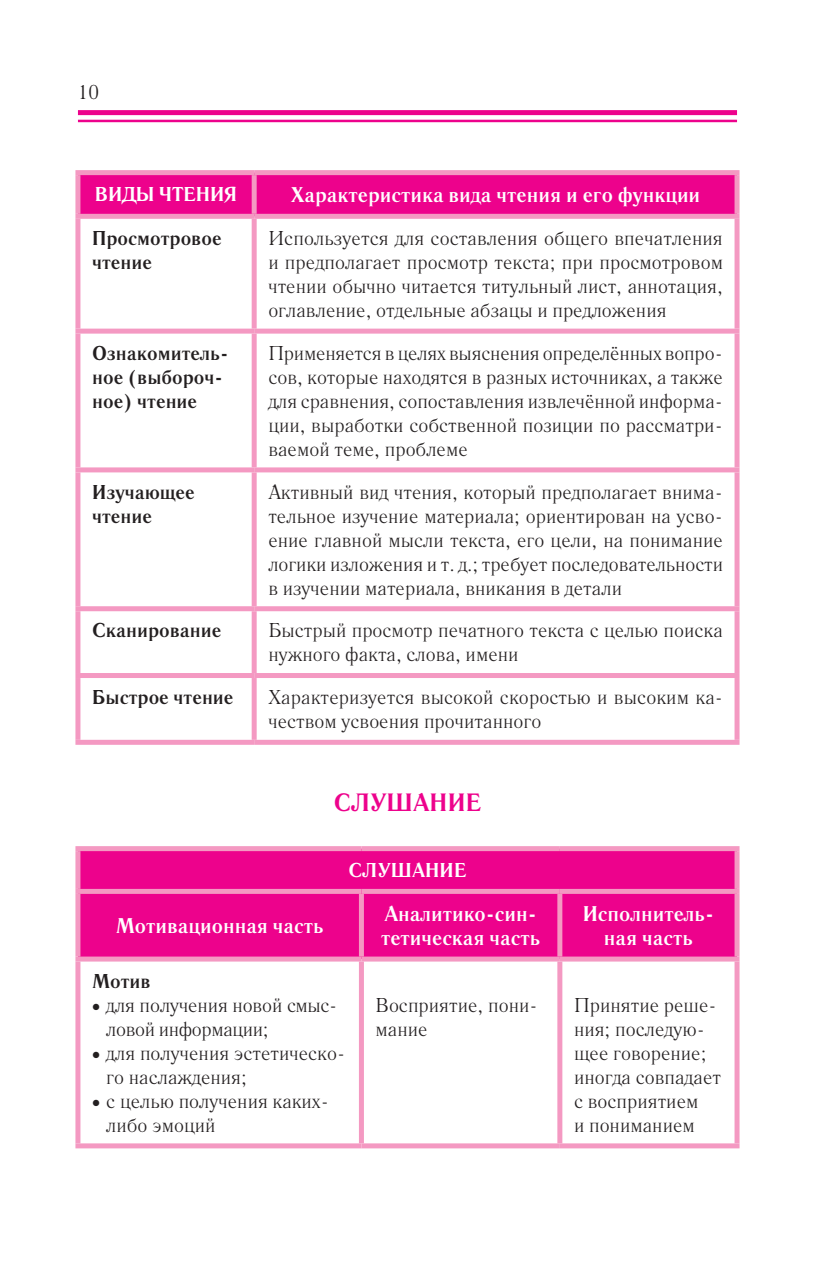
<style>
.page{position:relative;width:815px;height:1276px;background:#fff}
.page>*{position:absolute;margin:0;border:0;box-sizing:border-box;transform-origin:0 0}
.t1{font:700 25px "Literaturnaya";color:#ed028c}
.t2{font:700 21.25px/24px "Literaturnaya";color:#fff}
.t3{font:20px/24px "Literaturnaya";color:#231f20}
.t4{font:700 20px/24px "Literaturnaya";color:#231f20}
.t5{font:700 20px "Literaturnaya";color:#fff}
.t6{font:17.5px "Symbol";color:#231f20}
</style>
<div class="page">
<div style="left:78px;top:110px;width:659px;height:5px;background:#ed028c"></div>
<hr style="left:78px;top:120px;width:659px;height:2px;background:#ed028c">
<div style="left:80px;top:175px;width:655px;height:39px;background:#ed028c"></div>
<div style="left:75px;top:170px;width:179px;height:5px;background:#f499c2"></div>
<div style="left:75px;top:175px;width:5px;height:39px;background:#f499c2"></div>
<div style="left:254px;top:170px;width:486px;height:5px;background:#f499c2"></div>
<div style="left:252px;top:175px;width:5px;height:39px;background:#f499c2"></div>
<div style="left:735px;top:175px;width:5px;height:39px;background:#f499c2"></div>
<div style="left:75px;top:214px;width:179px;height:5px;background:#f499c2"></div>
<div style="left:75px;top:219px;width:5px;height:110px;background:#f499c2"></div>
<div style="left:254px;top:214px;width:486px;height:5px;background:#f499c2"></div>
<div style="left:252px;top:219px;width:5px;height:110px;background:#f499c2"></div>
<div style="left:735px;top:219px;width:5px;height:110px;background:#f499c2"></div>
<div style="left:75px;top:329px;width:179px;height:5px;background:#f499c2"></div>
<div style="left:75px;top:334px;width:5px;height:133px;background:#f499c2"></div>
<div style="left:254px;top:329px;width:486px;height:5px;background:#f499c2"></div>
<div style="left:252px;top:334px;width:5px;height:133px;background:#f499c2"></div>
<div style="left:735px;top:334px;width:5px;height:133px;background:#f499c2"></div>
<div style="left:75px;top:467px;width:179px;height:5px;background:#f499c2"></div>
<div style="left:75px;top:472px;width:5px;height:134px;background:#f499c2"></div>
<div style="left:254px;top:467px;width:486px;height:5px;background:#f499c2"></div>
<div style="left:252px;top:472px;width:5px;height:134px;background:#f499c2"></div>
<div style="left:735px;top:472px;width:5px;height:134px;background:#f499c2"></div>
<div style="left:75px;top:606px;width:179px;height:5px;background:#f499c2"></div>
<div style="left:75px;top:611px;width:5px;height:62px;background:#f499c2"></div>
<div style="left:254px;top:606px;width:486px;height:5px;background:#f499c2"></div>
<div style="left:252px;top:611px;width:5px;height:62px;background:#f499c2"></div>
<div style="left:735px;top:611px;width:5px;height:62px;background:#f499c2"></div>
<div style="left:75px;top:673px;width:179px;height:5px;background:#f499c2"></div>
<div style="left:75px;top:678px;width:5px;height:62px;background:#f499c2"></div>
<div style="left:254px;top:673px;width:486px;height:5px;background:#f499c2"></div>
<div style="left:252px;top:678px;width:5px;height:62px;background:#f499c2"></div>
<div style="left:735px;top:678px;width:5px;height:62px;background:#f499c2"></div>
<div style="left:75px;top:740px;width:179px;height:5px;background:#f499c2"></div>
<div style="left:254px;top:740px;width:486px;height:5px;background:#f499c2"></div>
<div style="left:80px;top:851px;width:655px;height:105px;background:#ed028c"></div>
<div style="left:75px;top:846px;width:286px;height:5px;background:#f499c2"></div>
<div style="left:75px;top:851px;width:5px;height:38px;background:#f499c2"></div>
<div style="left:361px;top:846px;width:199px;height:5px;background:#f499c2"></div>
<div style="left:560px;top:846px;width:180px;height:5px;background:#f499c2"></div>
<div style="left:735px;top:851px;width:5px;height:38px;background:#f499c2"></div>
<div style="left:75px;top:889px;width:286px;height:5px;background:#f499c2"></div>
<div style="left:75px;top:894px;width:5px;height:62px;background:#f499c2"></div>
<div style="left:361px;top:889px;width:199px;height:5px;background:#f499c2"></div>
<div style="left:359px;top:894px;width:5px;height:62px;background:#f499c2"></div>
<div style="left:560px;top:889px;width:180px;height:5px;background:#f499c2"></div>
<div style="left:557px;top:894px;width:5px;height:62px;background:#f499c2"></div>
<div style="left:735px;top:894px;width:5px;height:62px;background:#f499c2"></div>
<div style="left:75px;top:956px;width:286px;height:5px;background:#f499c2"></div>
<div style="left:75px;top:961px;width:5px;height:182px;background:#f499c2"></div>
<div style="left:361px;top:956px;width:199px;height:5px;background:#f499c2"></div>
<div style="left:359px;top:961px;width:5px;height:182px;background:#f499c2"></div>
<div style="left:560px;top:956px;width:180px;height:5px;background:#f499c2"></div>
<div style="left:557px;top:961px;width:5px;height:182px;background:#f499c2"></div>
<div style="left:735px;top:961px;width:5px;height:182px;background:#f499c2"></div>
<div style="left:75px;top:1143px;width:286px;height:5px;background:#f499c2"></div>
<div style="left:361px;top:1143px;width:199px;height:5px;background:#f499c2"></div>
<div style="left:560px;top:1143px;width:180px;height:5px;background:#f499c2"></div>
<p class="t3" style="left:78px;top:81px;width:23px">10</p>
<p class="t5" style="left:95px;top:182px;width:144px">ВИДЫ ЧТЕНИЯ</p>
<p class="t2" style="left:291px;top:184px;width:411px">Характеристика вида чтения и его функции</p>
<p class="t4" style="left:92px;top:227px;width:131px">Просмотровое чтение</p>
<p class="t3" style="left:268px;top:226px;width:456px;text-align:justify">Используется для составления общего впечатления и предполагает просмотр текста; при просмотровом чтении обычно читается титульный лист, аннотация, оглавление, отдельные абзацы и предложения</p>
<p class="t4" style="left:92px;top:342px;width:138px">Ознакомитель&shy;ное (выбороч&shy;ное) чтение</p>
<p class="t3" style="left:268px;top:341px;width:456px;text-align:justify">Применяется в целях выяснения определённых вопро&shy;сов, которые находятся в разных источниках, а также для сравнения, сопоставления извлечённой информа&shy;ции, выработки собственной позиции по рассматри&shy;ваемой теме, проблеме</p>
<p class="t4" style="left:92px;top:480px;width:104px">Изучающее чтение</p>
<p class="t3" style="left:268px;top:480px;width:456px;text-align:justify">Активный вид чтения, который предполагает внима&shy;тельное изучение материала; ориентирован на усво&shy;ение главной мысли текста, его цели, на понимание логики изложения и т. д.; требует последовательности в изучении материала, вникания в детали</p>
<p class="t4" style="left:92px;top:619px;width:131px">Сканирование</p>
<p class="t3" style="left:268px;top:619px;width:456px">Быстрый просмотр печатного текста с целью поиска нужного факта, слова, имени</p>
<p class="t4" style="left:92px;top:686px;width:143px">Быстрое чтение</p>
<p class="t3" style="left:268px;top:685px;width:456px">Характеризуется высокой скоростью и высоким ка&shy;чеством усвоения прочитанного</p>
<p class="t1" style="left:334px;top:787px;width:98px">Слушание</p>
<p class="t2" style="left:116px;top:914px;width:209px">Мотивационная часть</p>
<p class="t5" style="left:349px;top:858px;width:78px">Слушание</p>
<p class="t2" style="left:381px;top:902px;width:161px">Аналитико-син&shy;тетическая часть</p>
<p class="t2" style="left:583px;top:902px;width:133px;text-align:center">Исполнитель&shy;ная часть</p>
<p class="t4" style="left:92px;top:969px;width:60px">Мотив</p>
<p class="t3" style="left:106px;top:993px;width:240px">для получения новой смыс&shy;ловой информации;<br>для получения эстетическо&shy;го наслаждения;<br>с целью получения каких&shy;либо эмоций</p>
<p class="t6" style="left:92px;top:994px;width:10px">•</p>
<p class="t6" style="left:92px;top:1042px;width:10px">•</p>
<p class="t6" style="left:92px;top:1090px;width:10px">•</p>
<p class="t3" style="left:376px;top:993px;width:163px">Восприятие, пони&shy;мание</p>
<p class="t3" style="left:574px;top:993px;width:149px">Принятие реше&shy;ния; последую&shy;щее говорение; иногда совпадает с восприятием<br>и пониманием</p>
</div>
